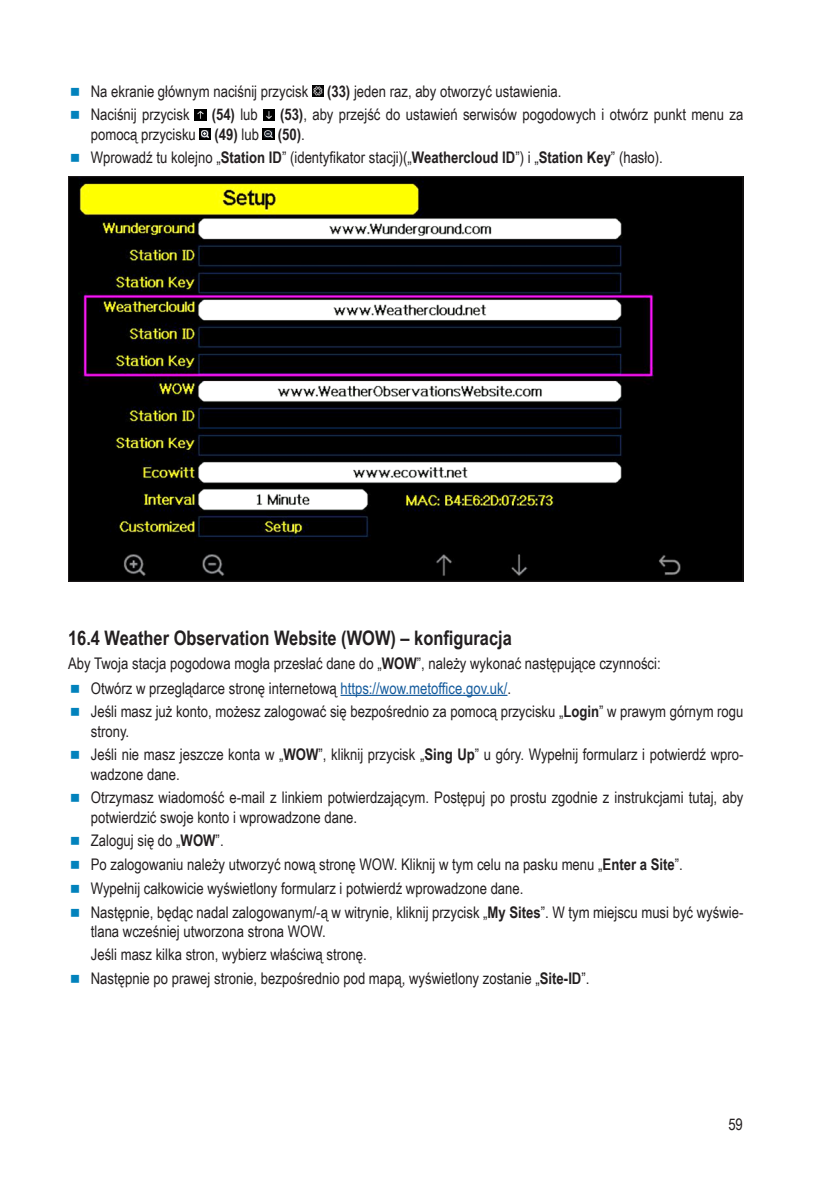
<style>
.page{position:relative;width:840px;height:1191px;background:#fff}
.page>*{position:absolute;margin:0;border:0;box-sizing:border-box;transform-origin:0 0}
.t1{font:700 20px "Arial Narrow";color:#231f20}
.P-Paragraph{font:16px/19.2px "Arial Narrow";color:#231f20}
.P-Procedure__Step--N{font:16px "Arial Narrow";color:#231f20}
.t2{font:700 16px "Arial Narrow";color:#231f20}
.s1{font-weight:700}
.s2{font-weight:400}
.s3{color:#175d9e}
</style>
<div class="page">
<hr style="left:340px;top:695px;width:167px;height:1px;background:#175d9e">
<svg style="left:312px;top:85px;width:11px;height:12px"></svg>
<svg style="left:195px;top:109px;width:11px;height:11px"></svg>
<svg style="left:263px;top:109px;width:11px;height:11px"></svg>
<svg style="left:199px;top:128px;width:12px;height:12px"></svg>
<svg style="left:262px;top:128px;width:12px;height:12px"></svg>
<img style="left:70px;top:178px;width:671px;height:402px">
<p class="P-Paragraph" style="left:91px;top:81px;width:472px">Na ekranie głównym naciśnij przycisk <span class="s1">(33)</span> jeden raz, aby otworzyć ustawienia.</p>
<p class="P-Paragraph" style="left:91px;top:105px;width:100px">Naciśnij przycisk</p>
<p class="t2" style="left:211px;top:103px;width:48px">(54) <span class="s2">lub</span></p>
<p class="P-Paragraph" style="left:91px;top:105px;width:653px;text-indent:189px"><span class="s1">(53)</span>, aby przejść do ustawień serwisów pogodowych i otwórz punkt menu za pomocą przycisku <span class="s1">(49)</span> lub <span class="s1">(50)</span>.</p>
<p class="P-Paragraph" style="left:91px;top:148px;width:573px">Wprowadź tu kolejno „<span class="s1">Station ID</span>” (identyfikator stacji)(„<span class="s1">Weathercloud ID</span>”) i „<span class="s1">Station Key</span>” (hasło).</p>
<p class="t1" style="left:68px;top:622px;width:445px">16.4 Weather Observation Website (WOW) – konfiguracja</p>
<p class="P-Paragraph" style="left:68px;top:653px;width:593px">Aby Twoja stacja pogodowa mogła przesłać dane do „<span class="s1">WOW</span>”, należy wykonać następujące czynności:</p>
<p class="P-Paragraph" style="left:91px;top:678px;width:421px">Otwórz w przeglądarce stronę internetową <span class="s3">https://wow.metoffice.gov.uk/</span>.</p>
<p class="P-Paragraph" style="left:91px;top:701px;width:653px">Jeśli masz już konto, możesz zalogować się bezpośrednio za pomocą przycisku „<span class="s1">Login</span>” w prawym górnym rogu strony.</p>
<p class="P-Paragraph" style="left:91px;top:744px;width:653px">Jeśli nie masz jeszcze konta w „<span class="s1">WOW</span>”, kliknij przycisk „<span class="s1">Sing Up</span>” u góry. Wypełnij formularz i potwierdź wpro&shy;wadzone dane.</p>
<p class="P-Paragraph" style="left:91px;top:787px;width:654px">Otrzymasz wiadomość e-mail z linkiem potwierdzającym. Postępuj po prostu zgodnie z instrukcjami tutaj, aby potwierdzić swoje konto i wprowadzone dane.</p>
<p class="P-Paragraph" style="left:91px;top:830px;width:134px">Zaloguj się do „<span class="s1">WOW</span>”.</p>
<p class="P-Paragraph" style="left:91px;top:854px;width:593px">Po zalogowaniu należy utworzyć nową stronę WOW. Kliknij w tym celu na pasku menu „<span class="s1">Enter a Site</span>”.</p>
<p class="P-Paragraph" style="left:91px;top:878px;width:434px">Wypełnij całkowicie wyświetlony formularz i potwierdź wprowadzone dane.</p>
<p class="P-Paragraph" style="left:91px;top:901px;width:653px">Następnie, będąc nadal zalogowanym/-ą w witrynie, kliknij przycisk „<span class="s1">My Sites</span>”. W tym miejscu musi być wyświe&shy;tlana wcześniej utworzona strona WOW.</p>
<p class="P-Procedure__Step--N" style="left:91px;top:943px;width:277px">Jeśli masz kilka stron, wybierz właściwą stronę.</p>
<p class="P-Paragraph" style="left:91px;top:968px;width:500px">Następnie po prawej stronie, bezpośrednio pod mapą, wyświetlony zostanie „<span class="s1">Site-ID</span>”.</p>
<p class="P-Paragraph" style="left:728px;top:1114px;width:16px">59</p>
</div>
